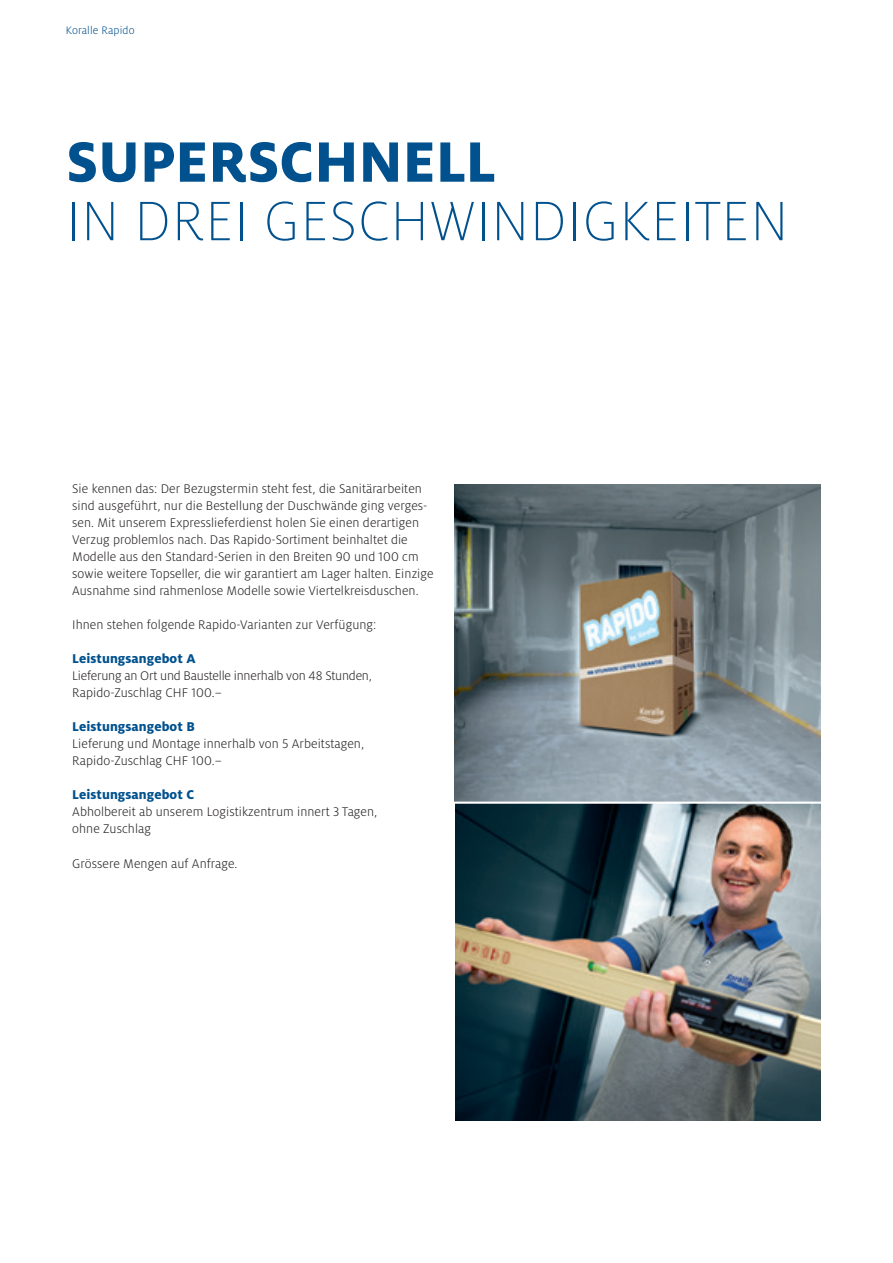
<style>
.page{position:relative;width:893px;height:1263px;background:#fff}
.page>*{position:absolute;margin:0;border:0;box-sizing:border-box;transform-origin:0 0}
.t1{font:800 63px "Milo OT";color:#00518e}
.t2{font:300 expanded 61.5px "Milo OT";letter-spacing:.01em;color:#00518e}
.t3{font:800 14.1px "Milo OT";letter-spacing:.005em;color:#00518e}
.t4{font:300 13.8px/17px "Milo OT";letter-spacing:.005em;color:#231f20}
.t5{font:300 13.8px/17px "Milo OT";letter-spacing:-.015em;color:#231f20}
.t6{font:300 12px "Milo OT";letter-spacing:.01em;color:#00518e}
</style>
<div class="page">
<img style="left:455px;top:485px;width:366px;height:316px">
<img style="left:455px;top:804px;width:366px;height:317px">
<p class="t6" style="left:66px;top:24px;width:70px">Koralle Rapido</p>
<h1 class="t1" style="left:66px;top:126px;width:432px">SUPERSCHNELL</h1>
<h2 class="t2" style="left:66px;top:188px;width:724px">IN DREI GESCHWINDIGKEITEN</h2>
<p class="t4" style="left:72px;top:481px;width:363px">Sie kennen das: Der Bezugstermin steht fest, die Sanitärarbeiten sind ausgeführt, nur die Bestellung der Duschwände ging verges&shy;sen. Mit unserem Expresslieferdienst holen Sie einen derartigen Verzug problemlos nach. Das Rapido-Sortiment beinhaltet die Modelle aus den Standard-Serien in den Breiten 90 und 100 cm sowie weitere Topseller, die wir garantiert am Lager halten. Einzige Ausnahme sind rahmenlose Modelle sowie Viertelkreisduschen.</p>
<p class="t4" style="left:72px;top:617px;width:306px">Ihnen stehen folgende Rapido-Varianten zur Verfügung:</p>
<p class="t3" style="left:72px;top:651px;width:125px">Leistungsangebot A</p>
<p class="t5" style="left:72px;top:668px;width:301px">Lieferung an Ort und Baustelle innerhalb von 48 Stunden,<br>Rapido-Zuschlag CHF 100.–</p>
<p class="t3" style="left:72px;top:719px;width:124px">Leistungsangebot B</p>
<p class="t4" style="left:72px;top:736px;width:293px">Lieferung und Montage innerhalb von 5 Arbeitstagen,<br>Rapido-Zuschlag CHF 100.–</p>
<p class="t3" style="left:72px;top:787px;width:124px">Leistungsangebot C</p>
<p class="t4" style="left:72px;top:804px;width:307px">Abholbereit ab unserem Logistikzentrum innert 3 Tagen, ohne Zuschlag</p>
<p class="t4" style="left:72px;top:855px;width:167px">Grössere Mengen auf Anfrage.</p>
</div>
